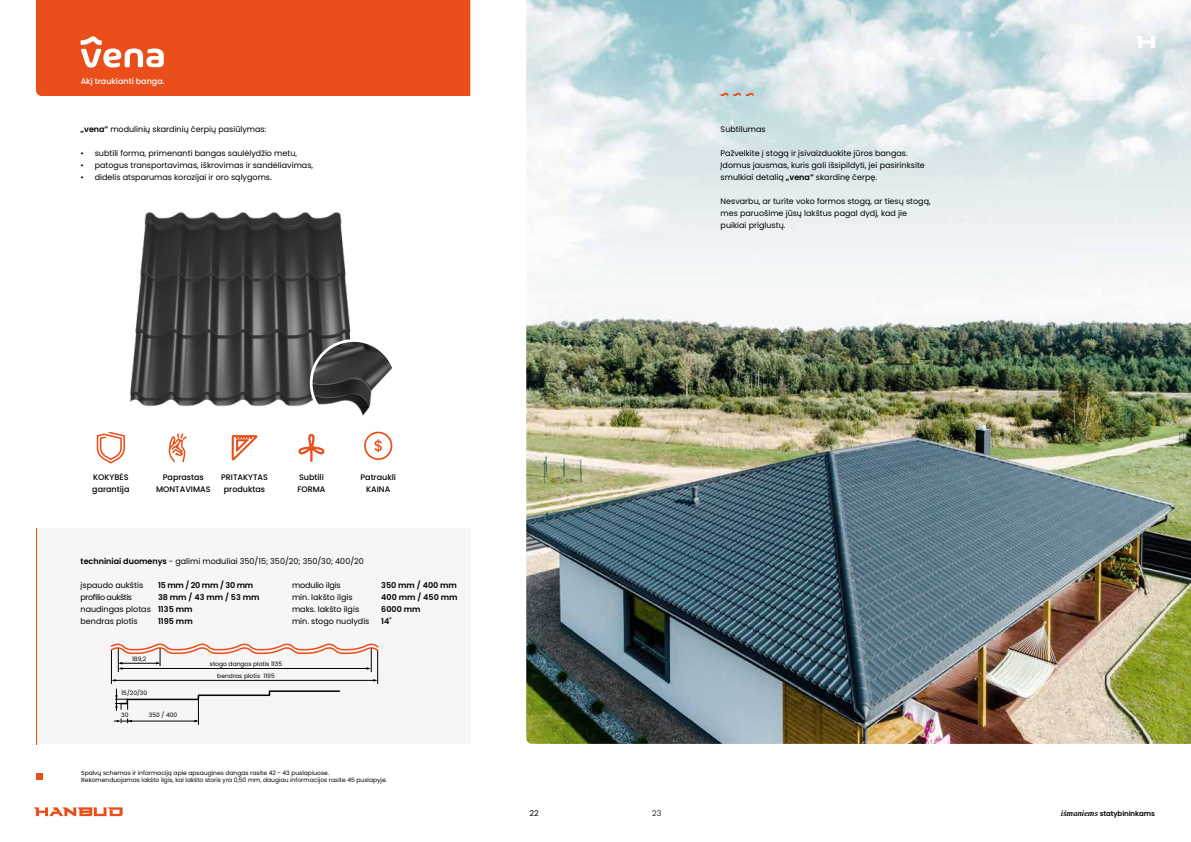
<style>
.page{position:relative;width:1191px;height:842px;background:#fff}
.page>*{position:absolute;margin:0;border:0;box-sizing:border-box;transform-origin:0 0}
.t1{font:8px/12px "Poppins";color:#000}
.t2{font:500 8px/12px "Poppins";color:#000;text-align:center}
.t3{font:600 8px/12px "Poppins";color:#000}
.t4{font:500 8px "Poppins";color:#fff}
.t5{font:300 8px "Poppins";color:#000}
.t6{font:600 7px "Poppins";letter-spacing:-.01em;color:#000}
.t7{font:6px/7.2px "Poppins";color:#000}
.s1{font-weight:600}
.s2{font-family:"Adonis";font-weight:700;font-style:italic;font-size:8px}
</style>
<div class="page">
<svg style="left:34px;top:807px;width:89px;height:9px"></svg>
<img style="left:130px;top:211px;width:221px;height:196px">
<div style="left:310px;top:339px;width:88px;height:88px;background:#fff;border-radius:50%"></div>
<img style="left:312px;top:342px;width:83px;height:82px;border-radius:41px">
<div style="left:36px;top:0;width:434px;height:96px;background:#e94e1b"></div>
<svg style="left:81px;top:36px;width:83px;height:32px"></svg>
<div style="left:36px;top:773px;width:6px;height:7px;background:#e94e1b"></div>
<svg style="left:97px;top:432px;width:28px;height:32px"></svg>
<svg style="left:168px;top:433px;width:19px;height:30px"></svg>
<svg style="left:298px;top:434px;width:27px;height:28px"></svg>
<svg style="left:232px;top:435px;width:26px;height:26px"></svg>
<svg style="left:374px;top:439px;width:8px;height:13px"></svg>
<div style="left:364px;top:432px;width:28px;height:28px;border:2px solid #e94e1b;border-radius:50%"></div>
<div style="left:36px;top:528px;width:434px;height:216px;background:#f6f6f6"></div>
<hr style="left:36px;top:528px;width:1px;height:216px;background:#e94e1b">
<hr style="left:377px;top:651px;width:1px;height:33px;background:#000">
<hr style="left:111px;top:649px;width:1px;height:35px;background:#000">
<hr style="left:114px;top:680px;width:261px;height:1px;background:#000">
<svg style="left:114px;top:689px;width:227px;height:36px"></svg>
<hr style="left:121px;top:721px;width:76px;height:1px;background:#000">
<svg style="left:110px;top:643px;width:269px;height:29px"></svg>
<img style="left:526px;top:0;width:665px;height:744px">
<svg style="left:720px;top:93px;width:33px;height:3px"></svg>
<svg style="left:1135px;top:36px;width:20px;height:12px"></svg>
<p class="t4" style="left:81px;top:77px;width:86px">Akį traukianti banga.</p>
<p class="t1" style="left:81px;top:123px;width:187px"><span class="s1">„vena”</span> modulinių skardinių čerpių pasiūlymas:</p>
<p class="t1" style="left:81px;top:147px;width:218px">• subtili forma, primenanti bangas saulėlydžio metu,</p>
<p class="t1" style="left:81px;top:159px;width:234px">• patogus transportavimas, iškrovimas ir sandėliavimas,</p>
<p class="t1" style="left:81px;top:171px;width:193px">• didelis atsparumas korozijai ir oro sąlygoms.</p>
<p class="t1" style="left:720px;top:123px;width:47px">Subtilumas</p>
<p class="t1" style="left:720px;top:147px;width:206px">Pažvelkite į stogą ir įsivaizduokite jūros bangas.<br>Įdomus jausmas, kuris gali išsipildyti, jei pasirinksite smulkiai detalią <span class="s1">„vena”</span> skardinę čerpę.</p>
<p class="t1" style="left:720px;top:195px;width:211px">Nesvarbu, ar turite voko formos stogą, ar tiesų stogą, mes paruošime jūsų lakštus pagal dydį, kad jie puikiai priglustų.</p>
<p class="t2" style="left:92px;top:471px;width:39px;text-align:left">KOKYBĖS garantija</p>
<p class="t2" style="left:156px;top:471px;width:56px">Paprastas<br>MONTAVIMAS</p>
<p class="t2" style="left:297px;top:471px;width:30px;text-align:left">Subtili<br>FORMA</p>
<p class="t2" style="left:221px;top:471px;width:48px">PRITAKYTAS produktas</p>
<p class="t2" style="left:360px;top:471px;width:37px">Patraukli<br>KAINA</p>
<p class="t1" style="left:81px;top:555px;width:285px"><span class="s1">techniniai duomenys</span> - galimi moduliai 350/15; 350/20; 350/30; 400/20</p>
<p class="t1" style="left:81px;top:579px;width:72px">įspaudo aukštis profilio aukštis naudingas plotas bendras plotis</p>
<p class="t1" style="left:292px;top:579px;width:79px">modulio ilgis<br>min. lakšto ilgis maks. lakšto ilgis min. stogo nuolydis</p>
<p class="t3" style="left:381px;top:579px;width:78px">350 mm / 400 mm<br>400 mm / 450 mm<br>6000 mm<br>14˚</p>
<p class="t3" style="left:158px;top:579px;width:103px">15 mm / 20 mm / 30 mm<br>38 mm / 43 mm / 53 mm<br>1135 mm<br>1195 mm</p>
<p class="t7" style="left:210px;top:658px;width:74px;line-height:11.8px;text-align:center">stogo dangos plotis 1135 bendras plotis 1195</p>
<p class="t7" style="left:132px;top:656px;width:16px">189,2</p>
<p class="t7" style="left:121px;top:689px;width:27px">15/20/30</p>
<p class="t7" style="left:121px;top:711px;width:9px">30</p>
<p class="t7" style="left:149px;top:711px;width:30px">350 / 400</p>
<p class="t7" style="left:81px;top:769px;width:307px">Spalvų schemas ir informaciją apie apsaugines dangas rasite 42 - 43 puslapiuose.<br>Rekomenduojamas lakšto ilgis, kai lakšto storis yra 0,50 mm, daugiau informacijos rasite 45 puslapyje.</p>
<p class="t1" style="left:529px;top:807px;width:11px">22</p>
<p class="t5" style="left:652px;top:809px;width:11px">23</p>
<p class="t6" style="left:1060px;top:809px;width:96px"><span class="s2">išmaniems</span> statybininkams</p>
</div>
